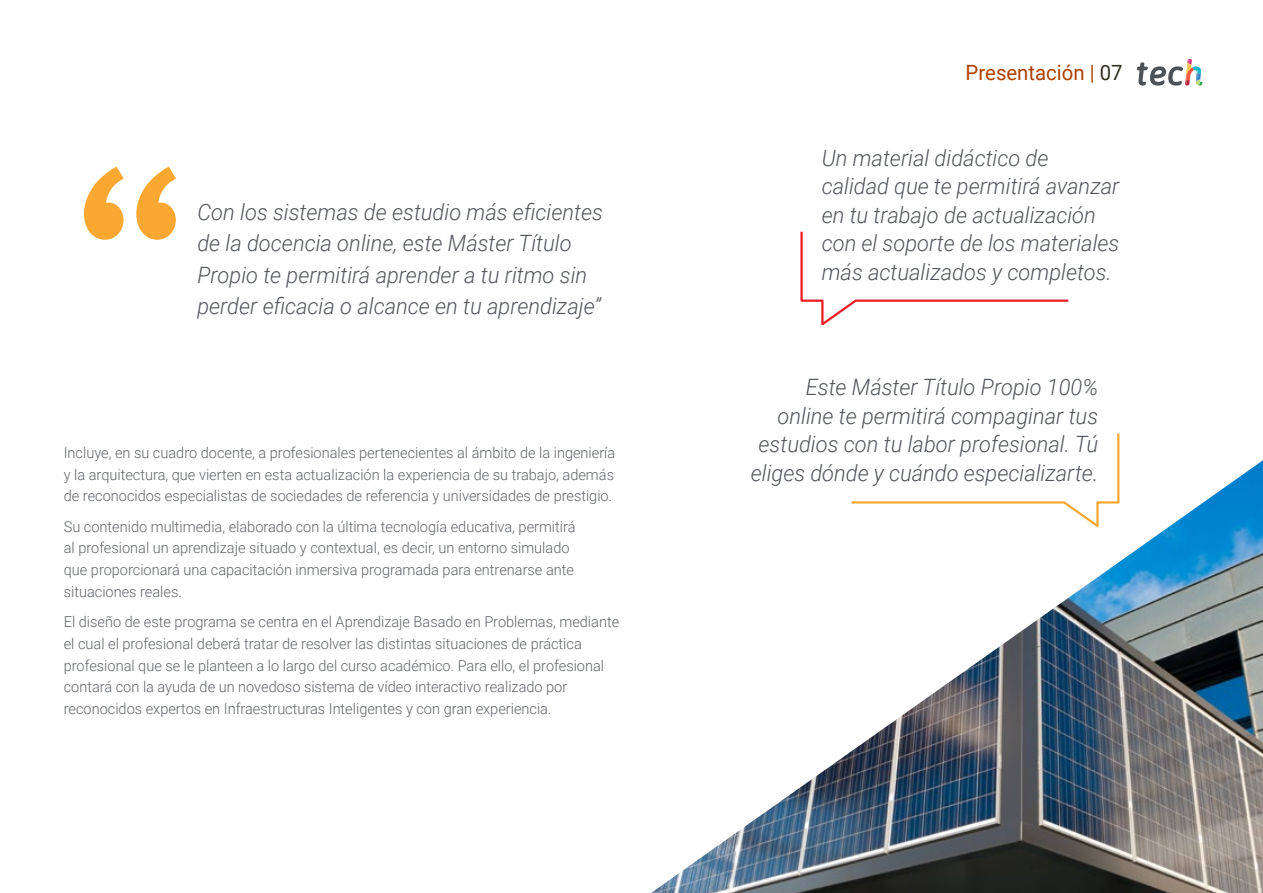
<style>
.page{position:relative;width:1263px;height:893px;background:#fff}
.page>*{position:absolute;margin:0;border:0;box-sizing:border-box;transform-origin:0 0}
.t1{font:italic 300 22.5px/28.5px "Roboto";color:#52555b}
.t2{font:21px "Roboto";color:#ae4000}
.t3{font:300 15px/21.8px "Roboto";color:#61646a}
.s1{color:#312e20}
</style>
<div class="page">
<svg style="left:84px;top:167px;width:92px;height:73px"></svg>
<img style="left:651px;top:460px;width:612px;height:433px">
<svg style="left:1137px;top:59px;width:65px;height:27px"></svg>
<svg style="left:849px;top:433px;width:271px;height:97px"></svg>
<svg style="left:800px;top:231px;width:269px;height:95px"></svg>
<h1 class="t1" style="left:197px;top:195px;width:407px;line-height:31.5px">Con los sistemas de estudio más eficientes de la docencia online, este Máster Título Propio te permitirá aprender a tu ritmo sin perder eficacia o alcance en tu aprendizaje”</h1>
<p class="t3" style="left:64px;top:441px;width:553px;text-align:justify">Incluye, en su cuadro docente, a profesionales pertenecientes al ámbito de la ingeniería y la arquitectura, que vierten en esta actualización la experiencia de su trabajo, además de reconocidos especialistas de sociedades de referencia y universidades de prestigio.</p>
<p class="t3" style="left:64px;top:515px;width:513px">Su contenido multimedia, elaborado con la última tecnología educativa, permitirá al profesional un aprendizaje situado y contextual, es decir, un entorno simulado que proporcionará una capacitación inmersiva programada para entrenarse ante situaciones reales.</p>
<p class="t3" style="left:64px;top:610px;width:557px">El diseño de este programa se centra en el Aprendizaje Basado en Problemas, mediante el cual el profesional deberá tratar de resolver las distintas situaciones de práctica profesional que se le planteen a lo largo del curso académico. Para ello, el profesional contará con la ayuda de un novedoso sistema de vídeo interactivo realizado por reconocidos expertos en Infraestructuras Inteligentes y con gran experiencia.</p>
<h2 class="t2" style="left:966px;top:57px;width:159px">Presentación | <span class="s1">07</span></h2>
<h1 class="t1" style="left:822px;top:143px;width:299px">Un material didáctico de calidad que te permitirá avanzar en tu trabajo de actualización con el soporte de los materiales más actualizados y completos.</h1>
<h1 class="t1" style="left:751px;top:372px;width:349px;text-align:right">Este Máster Título Propio 100% online te permitirá compaginar tus estudios con tu labor profesional. Tú eliges dónde y cuándo especializarte.</h1>
</div>
